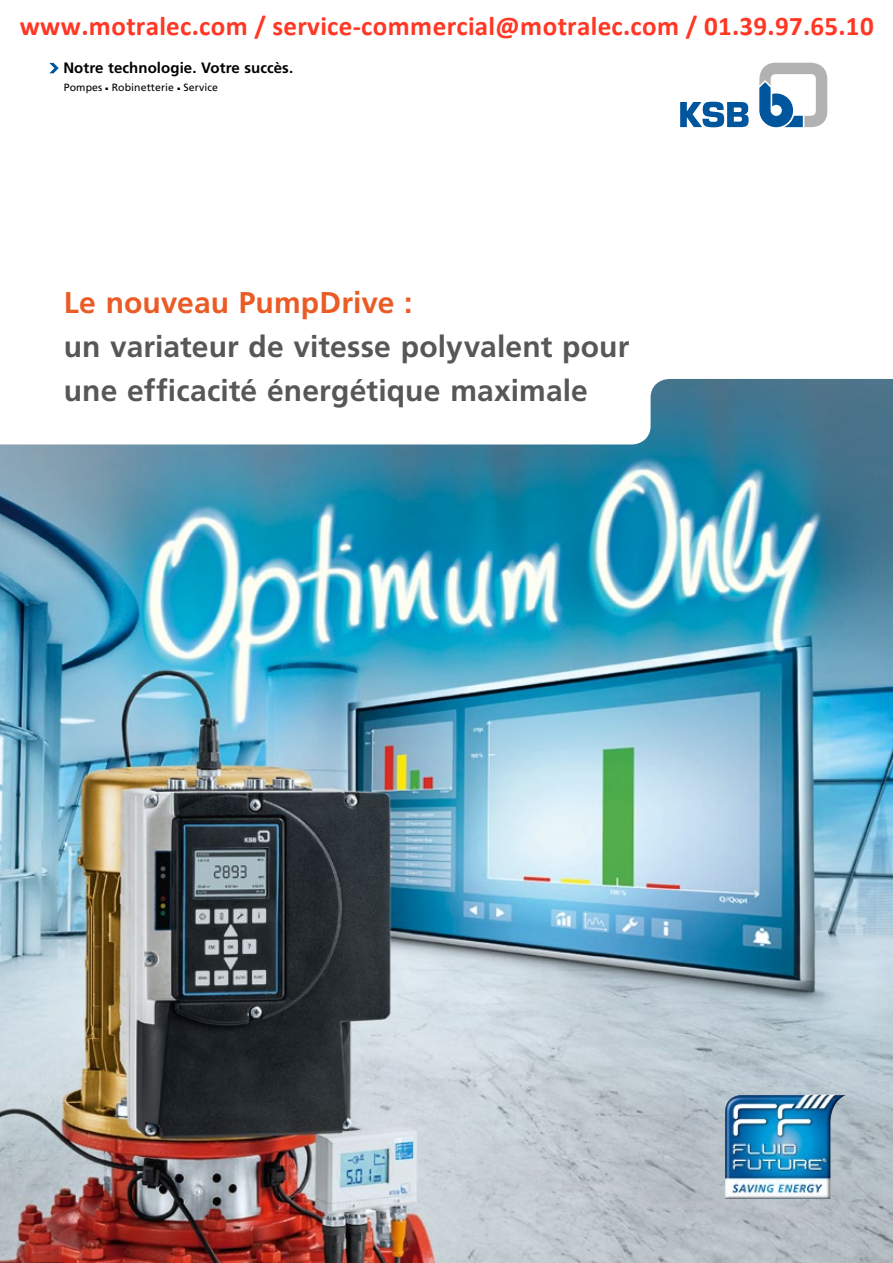
<style>
.page{position:relative;width:893px;height:1263px;background:#fff}
.page>*{position:absolute;margin:0;border:0;box-sizing:border-box;transform-origin:0 0}
._01_Heading_Title{font:700 30px/43.7px "Frutiger LT Pro";letter-spacing:.005em;color:#575756}
.t1{font:700 27px "Calibri";color:#ff3724}
._13_Claim{font:700 15px "Frutiger LT Pro";letter-spacing:.005em;color:#000}
._12_Activity_profile{font:10.5px "Frutiger LT Pro";letter-spacing:.01em;color:#000}
.s1{color:#eb5b25}
</style>
<div class="page">
<svg style="left:759px;top:62px;width:69px;height:65px"></svg>
<svg style="left:680px;top:102px;width:69px;height:26px"></svg>
<img style="left:0;top:379px;width:893px;height:884px">
<svg style="left:49px;top:63px;width:10px;height:10px"></svg>
<img style="left:725px;top:1095px;width:122px;height:104px">
<p class="t1" style="left:20px;top:15px;width:856px">www.motralec.com / service-commercial@motralec.com / 01.39.97.65.10</p>
<p class="_13_Claim" style="left:63px;top:59px;width:231px">Notre technologie. Votre succès.</p>
<p class="_12_Activity_profile" style="left:64px;top:81px;width:156px">Pompes ■ Robinetterie ■ Service</p>
<p class="_01_Heading_Title" style="left:64px;top:281px;width:567px"><span class="s1">Le nouveau PumpDrive :<br></span>un variateur de vitesse polyvalent pour une efficacité énergétique maximale</p>
</div>
